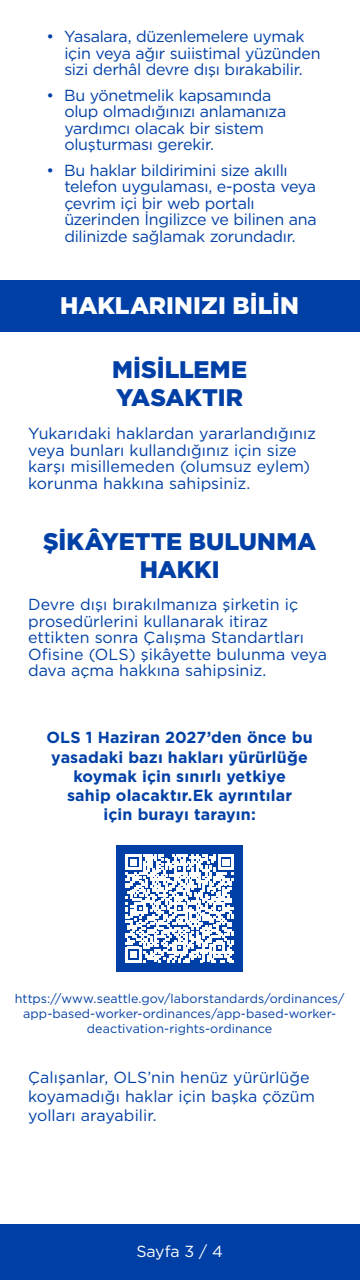
<style>
.page{position:relative;width:360px;height:1280px;background:#fff}
.page>*{position:absolute;margin:0;border:0;box-sizing:border-box;transform-origin:0 0}
.t1{font:900 24px/27.5px "Gotham";color:#0040a6;text-align:center}
.t2{font:900 24px "Gotham";letter-spacing:.005em;color:#fff}
.t3{font:16px/16.5px "Gotham";letter-spacing:-.015em;color:#0040a6}
.t4{font:700 16px/19.2px "Gotham";letter-spacing:.01em;color:#0040a6;text-align:center}
.t5{font:16px "Gotham";letter-spacing:-.005em;color:#fff}
.t6{font:12.5px/15px "Gotham";letter-spacing:.005em;color:#0040a6;text-align:center}
</style>
<div class="page">
<div style="left:0;top:1225px;width:360px;height:55px;background:#0040a6"></div>
<div style="left:0;top:280px;width:360px;height:51px;background:#0040a6"></div>
<div style="left:116px;top:845px;width:127px;height:127px;background:#0040a6"></div>
<svg style="left:126px;top:854px;width:108px;height:108px"></svg>
<p class="t3" style="left:64px;top:28px;width:258px;text-indent:-18px">• Yasalara, düzenlemelere uymak için veya ağır suiistimal yüzünden sizi derhâl devre dışı bırakabilir.</p>
<p class="t3" style="left:64px;top:86px;width:224px;text-indent:-18px">• Bu yönetmelik kapsamında olup olmadığınızı anlamanıza yardımcı olacak bir sistem oluşturması gerekir.</p>
<p class="t3" style="left:64px;top:161px;width:254px;text-indent:-18px">• Bu haklar bildirimini size akıllı telefon uygulaması, e-posta veya çevrim içi bir web portalı üzerinden İngilizce ve bilinen ana dilinizde sağlamak zorundadır.</p>
<h1 class="t2" style="left:60px;top:289px;width:240px">HAKLARINIZI BİLİN</h1>
<h1 class="t1" style="left:112px;top:356px;width:136px;text-align:left">MİSİLLEME<br>YASAKTIR</h1>
<p class="t3" style="left:28px;top:425px;width:290px">Yukarıdaki haklardan yararlandığınız veya bunları kullandığınız için size karşı misillemeden (olumsuz eylem) korunma hakkına sahipsiniz.</p>
<h1 class="t1" style="left:43px;top:528px;width:274px">ŞİKÂYETTE BULUNMA<br>HAKKI</h1>
<p class="t3" style="left:28px;top:596px;width:300px">Devre dışı bırakılmanıza şirketin iç prosedürlerini kullanarak itiraz ettikten sonra Çalışma Standartları Ofisine (OLS) şikâyette bulunma veya dava açma hakkına sahipsiniz.</p>
<p class="t4" style="left:47px;top:728px;width:268px">OLS 1 Haziran 2027’den önce bu yasadaki bazı hakları yürürlüğe koymak için sınırlı yetkiye<br>sahip olacaktır.Ek ayrıntılar<br>için burayı tarayın:</p>
<p class="t6" style="left:15px;top:991px;width:331px">https://www.seattle.gov/laborstandards/ordinances/ app-based-worker-ordinances/app-based-worker&shy;deactivation-rights-ordinance</p>
<p class="t3" style="left:28px;top:1067px;width:288px;line-height:19.2px">Çalışanlar, OLS’nin henüz yürürlüğe koyamadığı haklar için başka çözüm yolları arayabilir.</p>
<p class="t5" style="left:136px;top:1241px;width:88px">Sayfa 3 / 4</p>
</div>
